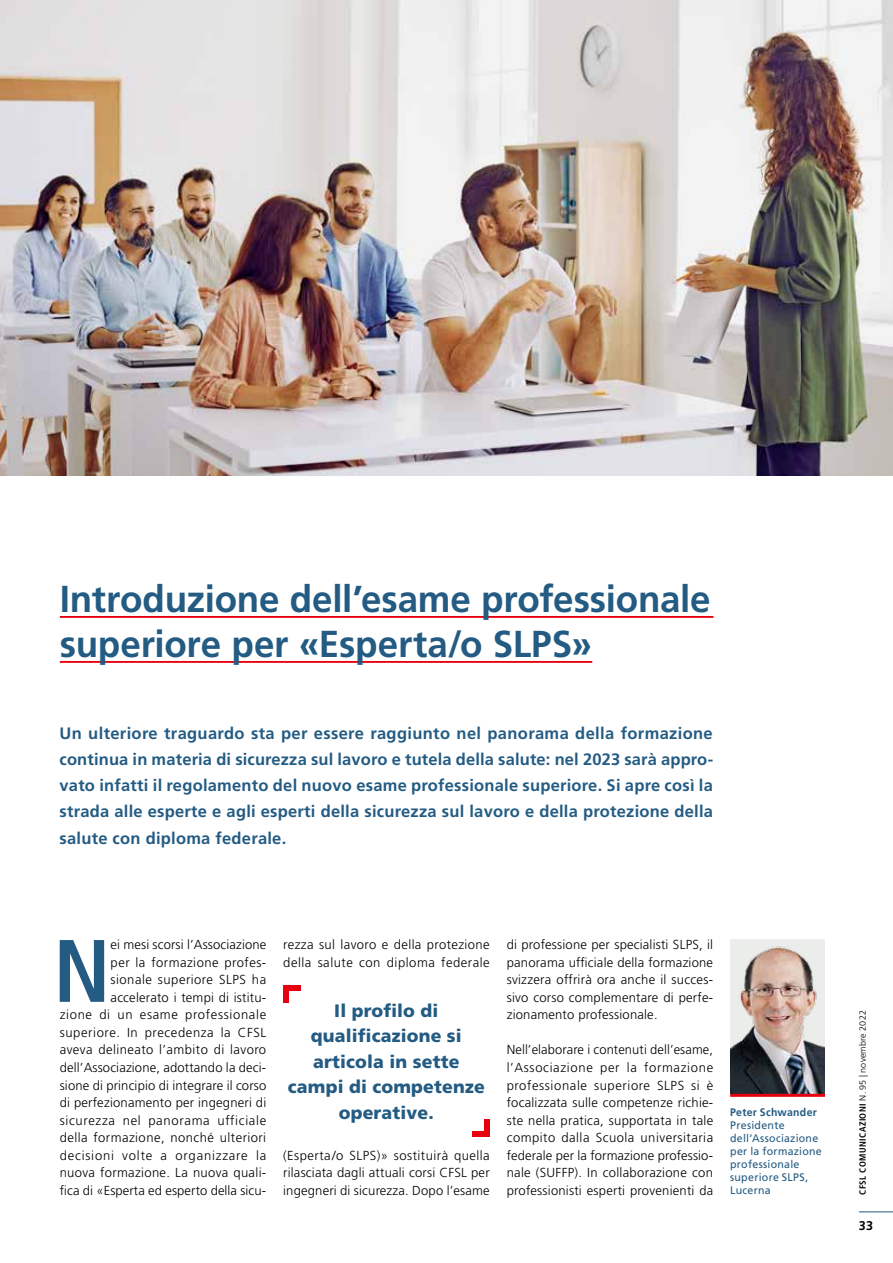
<style>
.page{position:relative;width:893px;height:1263px;background:#fff}
.page>*{position:absolute;margin:0;border:0;box-sizing:border-box;transform-origin:0 0}
.Grundtext{font:700 condensed 88.5px "Frutiger LT Std";color:#235b83}
.Titel2{font:700 37.5px/45px "Frutiger LT Std";letter-spacing:-.005em;color:#235b83}
.t1{font:900 18px/25.5px "Frutiger LT Std";letter-spacing:.01em;color:#235b83;text-align:center}
.Lead{font:700 16.5px/26.2px "Frutiger LT Std";letter-spacing:.015em;color:#235b83;text-align:justify}
.Grundtext-2{font:300 13.05px/17.5px "Frutiger LT Std";letter-spacing:.015em;color:#000;text-align:justify}
.Grundtext-3{font:300 13.05px/17.5px "Frutiger LT Std";letter-spacing:.035em;color:#000;text-align:right}
.t2{font:700 12.6px "Frutiger LT Std";color:#000}
.Autor{font:10.95px/13.2px "Frutiger LT Std";letter-spacing:.025em;color:#235b83}
.t3{font:700 condensed 9px "Frutiger LT Std";letter-spacing:.05em;color:#000}
.s1{font-weight:300;font-stretch:normal}
.s2{font-weight:700}
</style>
<div class="page">
<img style="left:0;top:0;width:893px;height:475px">
<hr style="left:60px;top:616px;width:653px;height:2px;background:#e7000e">
<hr style="left:60px;top:661px;width:532px;height:2px;background:#e7000e">
<img style="left:730px;top:939px;width:95px;height:154px">
<hr style="left:730px;top:1094px;width:95px;height:3px;background:#e7000e">
<div style="left:484px;top:1119px;width:6px;height:18px;background:#e7000e"></div>
<div style="left:472px;top:1132px;width:12px;height:5px;background:#e7000e"></div>
<div style="left:283px;top:985px;width:5px;height:18px;background:#e7000e"></div>
<div style="left:288px;top:985px;width:13px;height:5px;background:#e7000e"></div>
<hr style="left:859px;top:1211px;width:34px;height:1px;background:#235b83">
<p class="Titel2" style="left:60px;top:577px;width:652px">Introduzione dell’esame professionale superiore per «Esperta/o SLPS»</p>
<p class="Lead" style="left:60px;top:720px;width:655px">Un ulteriore traguardo sta per essere raggiunto nel panorama della formazione continua in materia di sicurezza sul lavoro e tutela della salute: nel 2023 sarà appro&shy;vato infatti il regolamento del nuovo esame professionale superiore. Si apre così la strada alle esperte e agli esperti della sicurezza sul lavoro e della protezione della salute con diploma federale.</p>
<p class="Grundtext-2" style="left:507px;top:936px;width:208px">di professione per specialisti SLPS, il panorama ufficiale della formazione svizzera offrirà ora anche il succes&shy;sivo corso complementare di perfe&shy;zionamento professionale.</p>
<p class="Grundtext-2" style="left:507px;top:1041px;width:208px">Nell’elaborare i contenuti dell’esame, l’Associazione per la formazione professionale superiore SLPS si è focalizzata sulle competenze richie&shy;ste nella pratica, supportata in tale compito dalla Scuola universitaria federale per la formazione professio&shy;nale (SUFFP). In collaborazione con professionisti esperti provenienti da</p>
<p class="Grundtext-3" style="left:60px;top:936px;width:208px">ei mesi scorsi l’Associazione<br>per la formazione profes-<br>sionale superiore SLPS ha accelerato i tempi di istitu-<br>zione di un esame professionale superiore. In precedenza la CFSL aveva delineato l’ambito di lavoro dell’Associazione, adottando la deci&shy;sione di principio di integrare il corso di perfezionamento per ingegneri di sicurezza nel panorama ufficiale della formazione, nonché ulteriori decisioni volte a organizzare la nuova formazione. La nuova quali&shy;fica di «Esperta ed esperto della sicu-</p>
<p class="Grundtext-3" style="left:283px;top:936px;width:208px;text-align:left">rezza sul lavoro e della protezione della salute con diploma federale</p>
<p class="Grundtext" style="left:53px;top:919px;width:59px">N</p>
<p class="t1" style="left:288px;top:998px;width:198px">Il profilo di qualificazione si articola in sette campi di competenze operative.</p>
<p class="t3" style="left:857px;top:1195px;width:186px;rotate:-90deg">CFSL COMUNICAZIONI <span class="s1">N. 95 | novembre 2022</span></p>
<p class="t2" style="left:859px;top:1218px;width:16px">33</p>
<p class="Autor" style="left:730px;top:1105px;width:93px"><span class="s2">Peter Schwander<br></span>Presidente dell’Associazione per la formazione professionale superiore SLPS,<br>Lucerna</p>
<p class="Grundtext-2" style="left:283px;top:1147px;width:208px">(Esperta/o SLPS)» sostituirà quella rilasciata dagli attuali corsi CFSL per ingegneri di sicurezza. Dopo l’esame</p>
</div>
